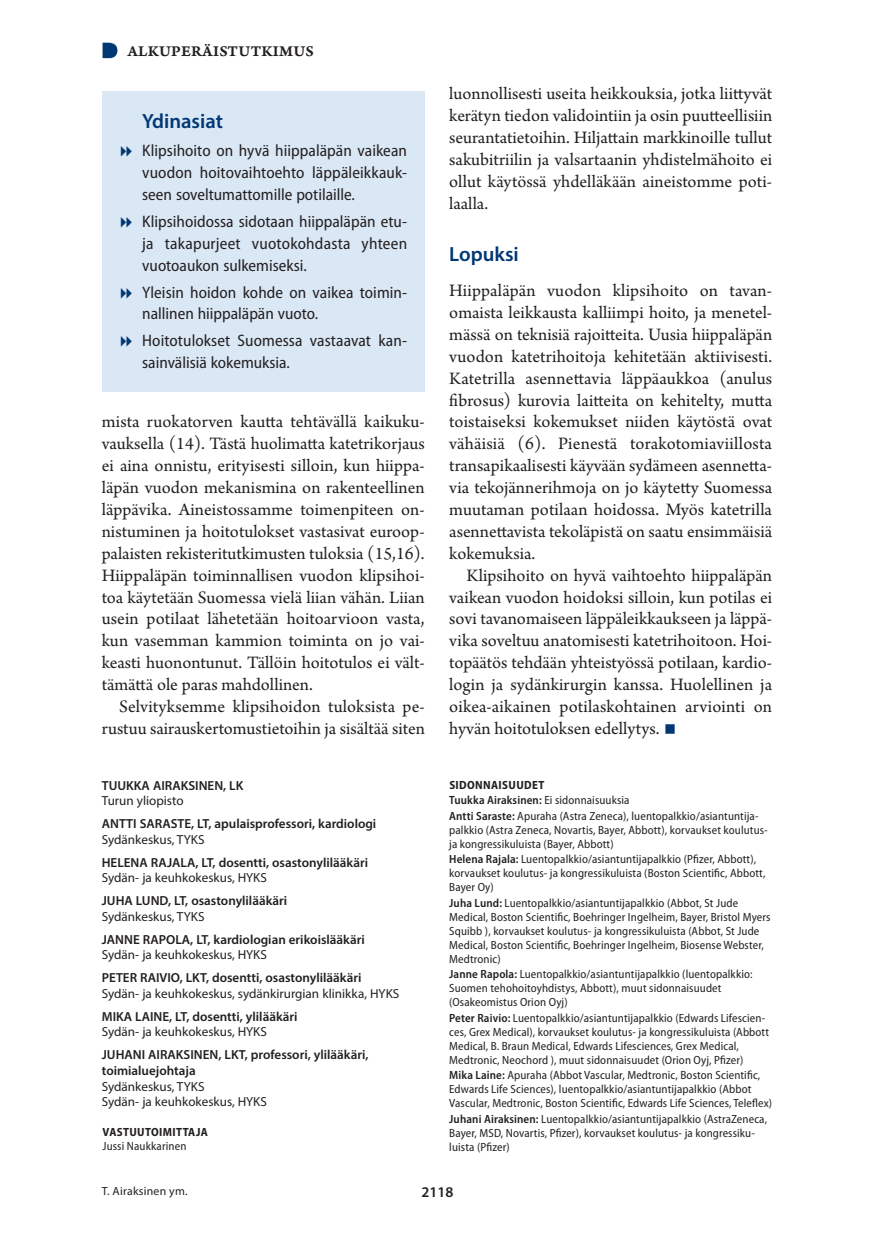
<style>
.page{position:relative;width:874px;height:1241px;background:#fff}
.page>*{position:absolute;margin:0;border:0;box-sizing:border-box;transform-origin:0 0}
.t1{font:42px "Arno Pro";color:#013874}
.ydinasiat_otsikko_tu{font:600 20.65px "Myriad Pro";color:#013874}
.v1{font:600 20.65px "Myriad Pro";color:#013874}
.l_ei_sis{font:18.38px/21.9px "Arno Pro";color:#231f20;text-align:justify}
.t2{font:semi-condensed 16.62px/21.9px "Myriad Pro";color:#231f20;text-align:justify}
.vinj{font:15.75px "Arno Pro Smbd Caption";letter-spacing:.015em;color:#231f20}
.t3{font:600 14.88px "Myriad Pro";color:#231f20}
.ko{font:600 13.12px/15.8px "Myriad Pro";color:#231f20}
.ko-2{font:13.12px "Myriad Pro";color:#231f20}
.Sidonnaisuudet_txt{font:semi-condensed 11.9px/14px "Myriad Pro";letter-spacing:.01em;color:#231f20}
.Sidonnaisuudet_txt-2{font:600 semi-condensed 11.9px "Myriad Pro";letter-spacing:.01em;color:#231f20}
.Sidonnaisuudet_ots{font:700 semi-condensed 11.9px "Myriad Pro";letter-spacing:.03em;color:#231f20}
.Ala{font:11.9px "Myriad Pro";letter-spacing:.02em;color:#231f20}
.s1{font-weight:400}
.s2{font-weight:600}
</style>
<div class="page">
<div style="left:102px;top:92px;width:322px;height:300px;background:#dae7f5"></div>
<svg style="left:102px;top:43px;width:15px;height:15px"></svg>
<p class="vinj" style="left:127px;top:41px;width:188px">ALKUPERÄISTUTKIMUS</p>
<p class="ydinasiat_otsikko_tu" style="left:142px;top:108px;width:82px">Ydinasiat</p>
<p class="t2" style="left:142px;top:139px;width:266px">Klipsihoito on hyvä hiippaläpän vaikean vuodon hoitovaihtoehto läppäleikkauk&shy;seen soveltumattomille potilaille.</p>
<p class="t2" style="left:142px;top:210px;width:266px">Klipsihoidossa sidotaan hiippaläpän etu&shy;ja takapurjeet vuotokohdasta yhteen vuotoaukon sulkemiseksi.</p>
<p class="t2" style="left:142px;top:281px;width:266px">Yleisin hoidon kohde on vaikea toimin&shy;nallinen hiippaläpän vuoto.</p>
<p class="t2" style="left:142px;top:329px;width:266px">Hoitotulokset Suomessa vastaavat kan&shy;sainvälisiä kokemuksia.</p>
<p class="l_ei_sis" style="left:102px;top:412px;width:324px">mista ruokatorven kautta tehtävällä kaikuku&shy;vauksella (14). Tästä huolimatta katetrikorjaus ei aina onnistu, erityisesti silloin, kun hiippa&shy;läpän vuodon mekanismina on rakenteellinen läppävika. Aineistossamme toimenpiteen on&shy;nistuminen ja hoitotulokset vastasivat euroop&shy;palaisten rekisteritutkimusten tuloksia (15,16).<br>Hiippaläpän toiminnallisen vuodon klipsihoi&shy;toa käytetään Suomessa vielä liian vähän. Liian usein potilaat lähetetään hoitoarvioon vasta, kun vasemman kammion toiminta on jo vai&shy;keasti huonontunut. Tällöin hoitotulos ei vält&shy;tämättä ole paras mahdollinen.</p>
<p class="l_ei_sis" style="left:102px;top:696px;width:324px;text-align:right">Selvityksemme klipsihoidon tuloksista pe&shy;rustuu sairauskertomustietoihin ja sisältää siten</p>
<p class="ko" style="left:102px;top:777px;width:143px">TUUKKA AIRAKSINEN, LK</p>
<p class="ko-2" style="left:102px;top:792px;width:83px">Turun yliopisto</p>
<p class="ko" style="left:102px;top:815px;width:276px">ANTTI SARASTE, LT, apulaisprofessori, kardiologi</p>
<p class="ko-2" style="left:102px;top:831px;width:104px">Sydänkeskus, TYKS</p>
<p class="ko" style="left:102px;top:853px;width:267px">HELENA RAJALA, LT, dosentti, osastonylilääkäri</p>
<p class="ko-2" style="left:102px;top:869px;width:166px">Sydän- ja keuhkokeskus, HYKS</p>
<p class="ko" style="left:102px;top:892px;width:187px">JUHA LUND, LT, osastonylilääkäri</p>
<p class="ko-2" style="left:102px;top:908px;width:104px">Sydänkeskus, TYKS</p>
<p class="ko" style="left:102px;top:930px;width:264px">JANNE RAPOLA, LT, kardiologian erikoislääkäri</p>
<p class="ko-2" style="left:102px;top:946px;width:166px">Sydän- ja keuhkokeskus, HYKS</p>
<p class="ko" style="left:102px;top:969px;width:261px">PETER RAIVIO, LKT, dosentti, osastonylilääkäri</p>
<p class="ko-2" style="left:102px;top:985px;width:299px">Sydän- ja keuhkokeskus, sydänkirurgian klinikka, HYKS</p>
<p class="ko" style="left:102px;top:1007px;width:197px">MIKA LAINE, LT, dosentti, ylilääkäri</p>
<p class="ko-2" style="left:102px;top:1023px;width:166px">Sydän- ja keuhkokeskus, HYKS</p>
<p class="ko" style="left:102px;top:1046px;width:268px">JUHANI AIRAKSINEN, LKT, professori, ylilääkäri, toimialuejohtaja</p>
<p class="ko-2" style="left:102px;top:1077px;width:104px">Sydänkeskus, TYKS</p>
<p class="ko-2" style="left:102px;top:1093px;width:166px">Sydän- ja keuhkokeskus, HYKS</p>
<p class="Sidonnaisuudet_ots" style="left:103px;top:1124px;width:107px">VASTUUTOIMITTAJA</p>
<p class="Sidonnaisuudet_txt" style="left:102px;top:1138px;width:85px">Jussi Naukkarinen</p>
<p class="l_ei_sis" style="left:449px;top:84px;width:324px">luonnollisesti useita heikkouksia, jotka liittyvät kerätyn tiedon validointiin ja osin puutteellisiin seurantatietoihin. Hiljattain markkinoille tullut sakubitriilin ja valsartaanin yhdistelmähoito ei ollut käytössä yhdelläkään aineistomme poti&shy;laalla.</p>
<p class="v1" style="left:449px;top:241px;width:71px">Lopuksi</p>
<p class="l_ei_sis" style="left:449px;top:280px;width:324px">Hiippaläpän vuodon klipsihoito on tavan&shy;omaista leikkausta kalliimpi hoito, ja menetel&shy;mässä on teknisiä rajoitteita. Uusia hiippaläpän vuodon katetrihoitoja kehitetään aktiivisesti.<br>Katetrilla asennettavia läppäaukkoa (anulus fibrosus) kurovia laitteita on kehitelty, mutta toistaiseksi kokemukset niiden käytöstä ovat vähäisiä (6). Pienestä torakotomiaviillosta transapikaalisesti käyvään sydämeen asennetta&shy;via tekojännerihmoja on jo käytetty Suomessa muutaman potilaan hoidossa. Myös katetrilla asennettavista tekoläpistä on saatu ensimmäisiä kokemuksia.</p>
<p class="l_ei_sis" style="left:449px;top:565px;width:324px;text-indent:17px">Klipsihoito on hyvä vaihtoehto hiippaläpän vaikean vuodon hoidoksi silloin, kun potilas ei sovi tavanomaiseen läppäleikkaukseen ja läppä&shy;vika soveltuu anatomisesti katetrihoitoon. Hoi&shy;topäätös tehdään yhteistyössä potilaan, kardio&shy;login ja sydänkirurgin kanssa. Huolellinen ja oikea-aikainen potilaskohtainen arviointi on hyvän hoitotuloksen edellytys.</p>
<p class="t1" style="left:663px;top:702px;width:15px">■</p>
<p class="Sidonnaisuudet_ots" style="left:449px;top:777px;width:96px">SIDONNAISUUDET</p>
<p class="Sidonnaisuudet_txt-2" style="left:449px;top:792px;width:182px">Tuukka Airaksinen: <span class="s1">Ei sidonnaisuuksia</span></p>
<p class="Sidonnaisuudet_txt" style="left:449px;top:808px;width:320px"><span class="s2">Antti Saraste:</span> Apuraha (Astra Zeneca), luentopalkkio/asiantuntija&shy;palkkio (Astra Zeneca, Novartis, Bayer, Abbott), korvaukset koulutus&shy;ja kongressikuluista (Bayer, Abbott)</p>
<p class="Sidonnaisuudet_txt" style="left:449px;top:852px;width:317px"><span class="s2">Helena Rajala:</span> Luentopalkkio/asiantuntijapalkkio (Pfizer, Abbott), korvaukset koulutus- ja kongressikuluista (Boston Scientific, Abbott,<br>Bayer Oy)</p>
<p class="Sidonnaisuudet_txt" style="left:449px;top:895px;width:323px"><span class="s2">Juha Lund:</span> Luentopalkkio/asiantuntijapalkkio (Abbot, St Jude Medical, Boston Scientific, Boehringer Ingelheim, Bayer, Bristol Myers Squibb ), korvaukset koulutus- ja kongressikuluista (Abbot, St Jude Medical, Boston Scientific, Boehringer Ingelheim, Biosense Webster, Medtronic)</p>
<p class="Sidonnaisuudet_txt" style="left:449px;top:967px;width:305px"><span class="s2">Janne Rapola:</span> Luentopalkkio/asiantuntijapalkkio (luentopalkkio:<br>Suomen tehohoitoyhdistys, Abbott), muut sidonnaisuudet (Osakeomistus Orion Oyj)</p>
<p class="Sidonnaisuudet_txt" style="left:449px;top:1010px;width:321px"><span class="s2">Peter Raivio:</span> Luentopalkkio/asiantuntijapalkkio (Edwards Lifescien&shy;ces, Grex Medical), korvaukset koulutus- ja kongressikuluista (Abbott Medical, B. Braun Medical, Edwards Lifesciences, Grex Medical, Medtronic, Neochord ), muut sidonnaisuudet (Orion Oyj, Pfizer)</p>
<p class="Sidonnaisuudet_txt" style="left:449px;top:1068px;width:324px"><span class="s2">Mika Laine:</span> Apuraha (Abbot Vascular, Medtronic, Boston Scientific,<br>Edwards Life Sciences), luentopalkkio/asiantuntijapalkkio (Abbot<br>Vascular, Medtronic, Boston Scientific, Edwards Life Sciences, Teleflex)</p>
<p class="Sidonnaisuudet_txt" style="left:449px;top:1111px;width:319px"><span class="s2">Juhani Airaksinen:</span> Luentopalkkio/asiantuntijapalkkio (AstraZeneca,<br>Bayer, MSD, Novartis, Pfizer), korvaukset koulutus- ja kongressiku&shy;luista (Pfizer)</p>
<p class="Ala" style="left:102px;top:1183px;width:87px">T. Airaksinen ym.</p>
<p class="t3" style="left:421px;top:1182px;width:33px">2118</p>
</div>
